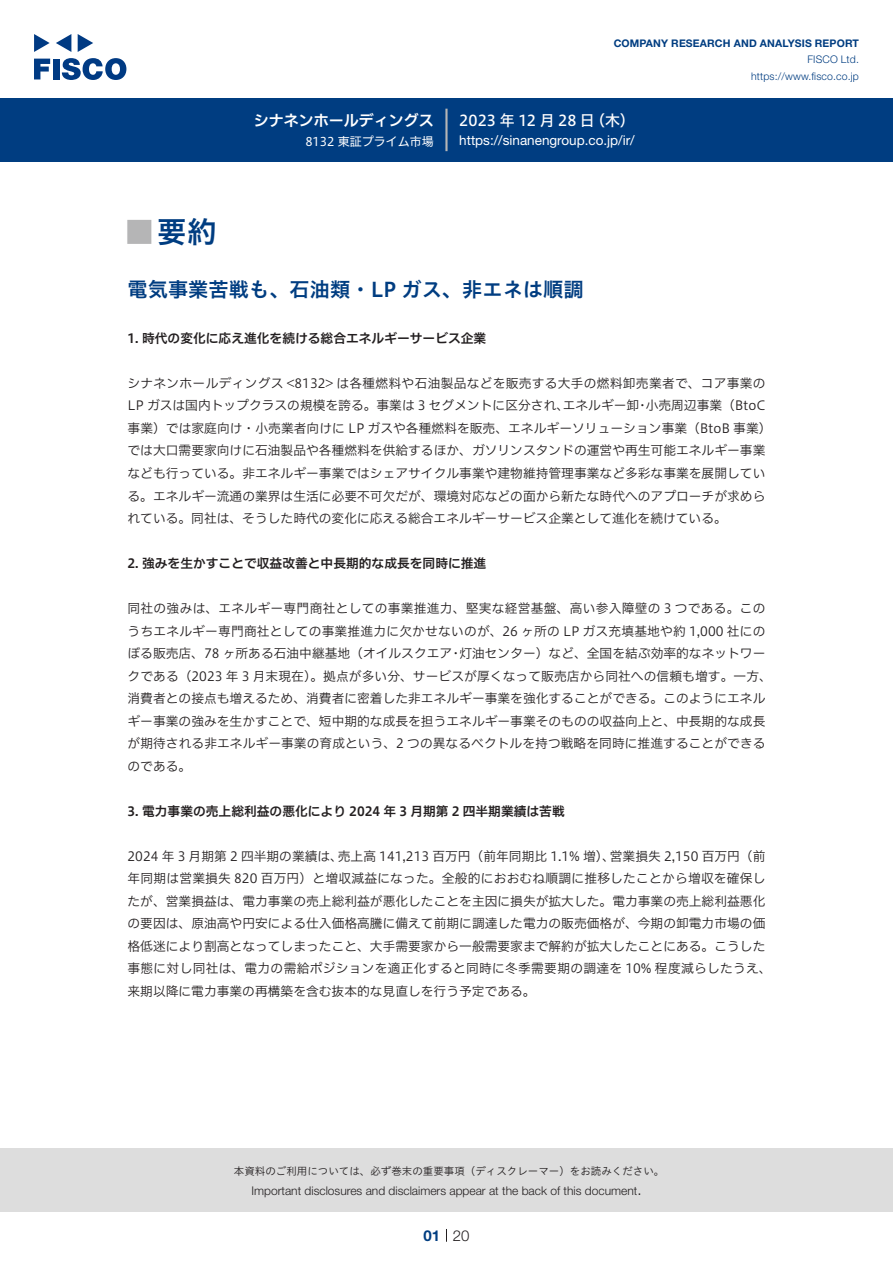
<style>
.page{position:relative;width:893px;height:1263px;background:#fff}
.page>*{position:absolute;margin:0;border:0;box-sizing:border-box;transform-origin:0 0}
.t1{font:30px "Hiragino UD Sans Std N W6";color:#003d81}
.t2{font:24px "Hiragino UD Sans Std N W6";color:#b5b5b6}
.t3{font:20.25px "Hiragino UD Sans Std W6";color:#003d81}
.t4{font:15px "Hiragino UD Sans F Std N W5";letter-spacing:.01em;color:#fff}
.t5{font:15px "Hiragino UD Sans F Std N W6";color:#fff}
.t6{font:300 15px "Helvetica Neue LT Std";color:#231f20}
.t7{font:700 15px "Helvetica Neue LT Std";color:#003d81}
.t8{font:13.5px "Helvetica Neue LT Std";color:#fff}
.t9{font:12.75px/22.5px "Hiragino UD Sans F Std N W3";color:#231f20}
.t10{font:12.75px "Hiragino UD Sans F Std N W6";color:#231f20}
.t11{font:12.75px/22.5px "Hiragino UD Sans F Std N W3";letter-spacing:.02em;color:#231f20;text-align:right}
.t12{font:300 12px "Helvetica Neue LT Std";color:#231f20}
.t13{font:12px "Hiragino UD Sans F Std N W4";color:#fff}
.t14{font:10.5px "Hiragino UD Sans Std W3";color:#231f20}
.t15{font:700 10.5px "Helvetica Neue LT Std";letter-spacing:.015em;color:#003d81}
.t16{font:300 10.5px/16.5px "Helvetica Neue LT Std";letter-spacing:.015em;color:#003d81;text-align:right}
</style>
<div class="page">
<div style="left:0;top:1148px;width:893px;height:64px;background:#ddd"></div>
<svg style="left:34px;top:59px;width:16px;height:20px"></svg>
<div style="left:53px;top:59px;width:6px;height:20px;background:#003a83"></div>
<svg style="left:62px;top:58px;width:64px;height:22px"></svg>
<svg style="left:34px;top:34px;width:16px;height:18px"></svg>
<svg style="left:78px;top:34px;width:15px;height:18px"></svg>
<svg style="left:56px;top:34px;width:15px;height:18px"></svg>
<div style="left:0;top:98px;width:893px;height:64px;background:#003d81"></div>
<hr style="left:445px;top:109px;width:3px;height:42px;background:#b5b5b6">
<svg style="left:446px;top:1229px;width:1px;height:13px"></svg>
<p class="t5" style="left:254px;top:109px;width:182px">シナネンホールディングス</p>
<p class="t13" style="left:305px;top:132px;width:130px">8132 東証プライム市場</p>
<p class="t15" style="left:614px;top:37px;width:247px">COMPANY RESEARCH AND ANALYSIS REPORT</p>
<p class="t16" style="left:751px;top:51px;width:109px">FISCO Ltd. https://www.fisco.co j p.</p>
<p class="t4" style="left:590px;top:109px;width:46px">（木(</p>
<p class="t4" style="left:459px;top:109px;width:137px">2023 年 12 月 28 日</p>
<p class="t8" style="left:459px;top:132px;width:177px">https://sinanengroup. c o j p. /i r/</p>
<h1 class="t1" style="left:157px;top:209px;width:61px">要約</h1>
<h2 class="t2" style="left:128px;top:213px;width:25px">█</h2>
<h3 class="t3" style="left:128px;top:274px;width:458px">電気事業苦戦も、石油類・LP ガス、非エネは順調</h3>
<p class="t10" style="left:128px;top:328px;width:360px">1. 時代の変化に応え進化を続ける総合エネルギーサービス企業</p>
<p class="t11" style="left:128px;top:371px;width:640px">シナネンホールディングス &lt;8132&gt; は各種燃料や石油製品などを販売する大手の燃料卸売業者で、コア事業の小売周辺事業（BtoC</p>
<p class="t9" style="left:128px;top:394px;width:645px">LP ガスは国内トップクラスの規模を誇る。事業は 3 セグメントに区分され、<br>事業）では家庭向け・小売業者向けに LP ガスや各種燃料を販売、エネルギーソリューション事業（BtoB 事業(では大口需要家向けに石油製品や各種燃料を供給するほか、ガソリンスタンドの運営や再生可能エネルギー事業なども行っている。非エネルギー事業ではシェアサイクル事業や建物維持管理事業など多彩な事業を展開している。エネルギー流通の業界は生活に必要不可欠だが、環境対応などの面から新たな時代へのアプローチが求められている。同社は、そうした時代の変化に応える総合エネルギーサービス企業として進化を続けている。</p>
<p class="t10" style="left:128px;top:553px;width:360px">2. 強みを生かすことで収益改善と中長期的な成長を同時に推進</p>
<p class="t9" style="left:128px;top:596px;width:639px;text-align:right">同社の強みは、エネルギー専門商社としての事業推進力、堅実な経営基盤、高い参入障壁の 3 つである。このうちエネルギー専門商社としての事業推進力に欠かせないのが、26 ヶ所の LP ガス充填基地や約 1,000 社にの灯油センター）など、全国を結ぶ効率的なネットワー</p>
<p class="t9" style="left:563px;top:394px;width:78px">エネルギー卸</p>
<p class="t9" style="left:636px;top:394px;width:14px">・</p>
<p class="t9" style="left:128px;top:641px;width:646px">ぼる販売店、78 ヶ所ある石油中継基地（オイルスクエア<br>クである（2023 年 3 月末現在）。拠点が多い分、サービスが厚くなって販売店から同社への信頼も増す。一方、消費者との接点も増えるため、消費者に密着した非エネルギー事業を強化することができる。このようにエネルギー事業の強みを生かすことで、短中期的な成長を担うエネルギー事業そのものの収益向上と、中長期的な成長が期待される非エネルギー事業の育成という、2 つの異なるベクトルを持つ戦略を同時に推進することができるのである。</p>
<p class="t10" style="left:128px;top:801px;width:439px">3. 電力事業の売上総利益の悪化により 2024 年 3 月期第 2 四半期業績は苦戦</p>
<p class="t9" style="left:610px;top:844px;width:157px">営業損失 2,150 百万円（前</p>
<p class="t9" style="left:449px;top:641px;width:14px">・</p>
<p class="t9" style="left:338px;top:844px;width:279px">売上高 141,213 百万円（前年同期比 1.1% 増）、</p>
<p class="t9" style="left:128px;top:844px;width:646px">2024 年 3 月期第 2 四半期の業績は、<br>年同期は営業損失 820 百万円）と増収減益になった。全般的におおむね順調に推移したことから増収を確保したが、営業損益は、電力事業の売上総利益が悪化したことを主因に損失が拡大した。電力事業の売上総利益悪化の要因は、原油高や円安による仕入価格高騰に備えて前期に調達した電力の販売価格が、今期の卸電力市場の価格低迷により割高となってしまったこと、大手需要家から一般需要家まで解約が拡大したことにある。こうした事態に対し同社は、電力の需給ポジションを適正化すると同時に冬季需要期の調達を 10% 程度減らしたうえ、来期以降に電力事業の再構築を含む抜本的な見直しを行う予定である。</p>
<p class="t14" style="left:234px;top:1163px;width:432px">本資料のご利用については、必ず巻末の重要事項（ディスクレーマー）をお読みください。</p>
<p class="t6" style="left:637px;top:1180px;width:6px">.</p>
<p class="t12" style="left:251px;top:1183px;width:387px">Important disclosures and disclaimers appear at the back of this document</p>
<p class="t7" style="left:423px;top:1226px;width:18px">01</p>
<p class="t6" style="left:453px;top:1226px;width:18px">20</p>
</div>
